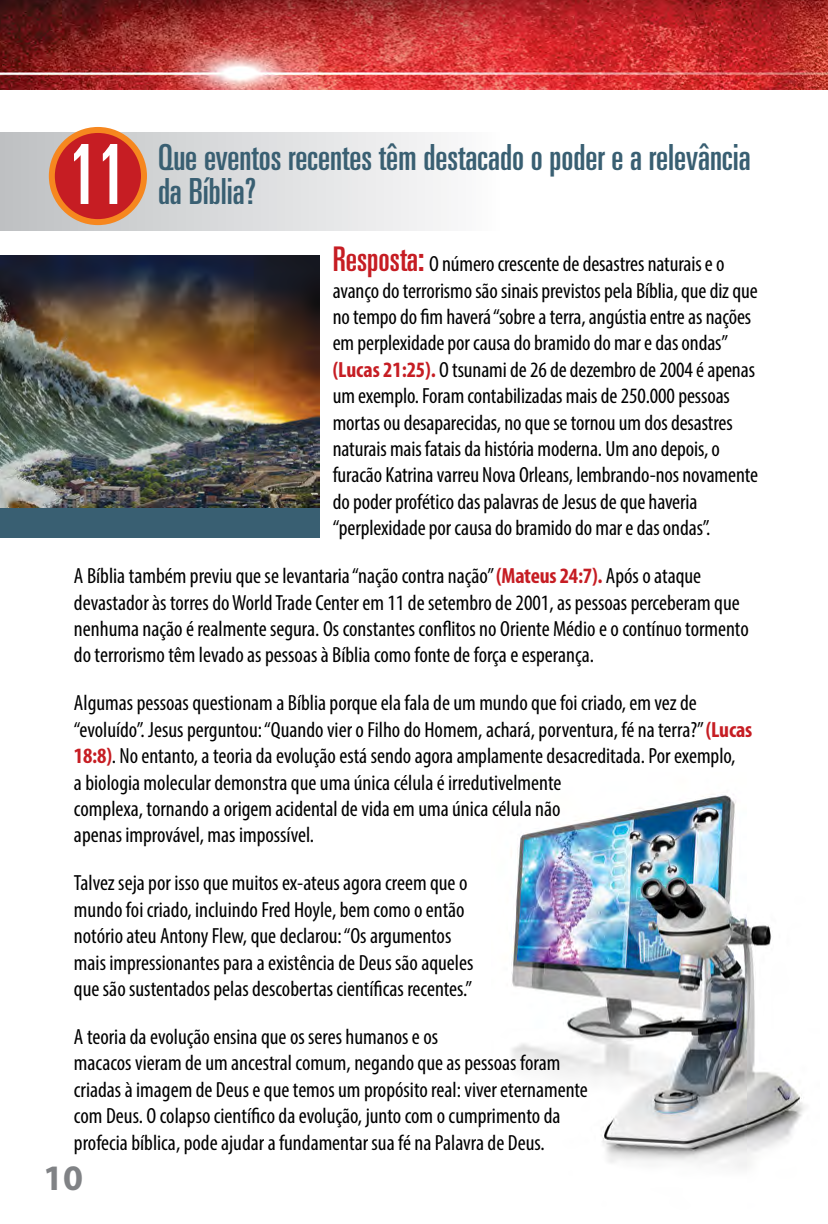
<style>
.page{position:relative;width:828px;height:1224px;background:#fff}
.page>*{position:absolute;margin:0;border:0;box-sizing:border-box;transform-origin:0 0}
.t1{font:ultra-condensed 83px "Univers";color:#fff}
.t2{font:ultra-condensed 36px/34px "Univers";color:#395f72}
.t3{font:700 36px "Myriad Pro";color:#808285}
.t4{font:condensed 22px/26.4px "Myriad Pro";color:#000}
.s1{font-family:"Univers";font-stretch:ultra-condensed;font-size:34px;color:#c61d23}
.s2{font-weight:700;color:#c61d23}
</style>
<div class="page">
<img style="left:512px;top:794px;width:293px;height:374px">
<div style="left:0;top:323px;width:319px;height:214px;background:#395f72"></div>
<div style="left:0;top:133px;width:500px;height:98px;background:linear-gradient(to right,#c1bbb5,#fbfdff)"></div>
<div style="left:52px;top:130px;width:92px;height:92px;background:#c61d23;border-radius:50%"></div>
<div style="left:49px;top:127px;width:98px;height:98px;border:6px solid #f6871f;border-radius:50%"></div>
<img style="left:0;top:0;width:828px;height:90px">
<img style="left:0;top:256px;width:319px;height:251px">
<h1 class="t1" style="left:67px;top:127px;width:61px">11</h1>
<h2 class="t2" style="left:158px;top:140px;width:594px">Que eventos recentes têm destacado o poder e a relevância da Bíblia?</h2>
<p class="t4" style="left:333px;top:250px;width:427px"><span class="s1">Resposta:</span> O número crescente de desastres naturais e o avanço do terrorismo são sinais previstos pela Bíblia, que diz que no tempo do fim haverá “sobre a terra, angústia entre as nações em perplexidade por causa do bramido do mar e das ondas” <span class="s2">(Lucas 21:25).</span> O tsunami de 26 de dezembro de 2004 é apenas um exemplo. Foram contabilizadas mais de 250.000 pessoas mortas ou desaparecidas, no que se tornou um dos desastres naturais mais fatais da história moderna. Um ano depois, o furacão Katrina varreu Nova Orleans, lembrando-nos novamente do poder profético das palavras de Jesus de que haveria “perplexidade por causa do bramido do mar e das ondas”.</p>
<p class="t4" style="left:74px;top:562px;width:676px">A Bíblia também previu que se levantaria “nação contra nação” <span class="s2">(Mateus 24:7).</span> Após o ataque devastador às torres do World Trade Center em 11 de setembro de 2001, as pessoas perceberam que nenhuma nação é realmente segura. Os constantes conflitos no Oriente Médio e o contínuo tormento do terrorismo têm levado as pessoas à Bíblia como fonte de força e esperança.</p>
<p class="t4" style="left:74px;top:690px;width:680px">Algumas pessoas questionam a Bíblia porque ela fala de um mundo que foi criado, em vez de “evoluído”. Jesus perguntou: “Quando vier o Filho do Homem, achará, porventura, fé na terra?” <span class="s2">(Lucas 18:8)</span>. No entanto, a teoria da evolução está sendo agora amplamente desacreditada. Por exemplo,<br>a biologia molecular demonstra que uma única célula é irredutivelmente<br>complexa, tornando a origem acidental de vida em uma única célula não<br>apenas improvável, mas impossível.</p>
<p class="t4" style="left:74px;top:870px;width:401px">Talvez seja por isso que muitos ex-ateus agora creem que o mundo foi criado, incluindo Fred Hoyle, bem como o então notório ateu Antony Flew, que declarou: “Os argumentos mais impressionantes para a existência de Deus são aqueles que são sustentados pelas descobertas científicas recentes.”</p>
<p class="t4" style="left:74px;top:1023px;width:515px">A teoria da evolução ensina que os seres humanos e os<br>macacos vieram de um ancestral comum, negando que as pessoas foram criadas à imagem de Deus e que temos um propósito real: viver eternamente com Deus. O colapso científico da evolução, junto com o cumprimento da profecia bíblica, pode ajudar a fundamentar sua fé na Palavra de Deus.</p>
<h2 class="t3" style="left:43px;top:1155px;width:41px">10</h2>
</div>
